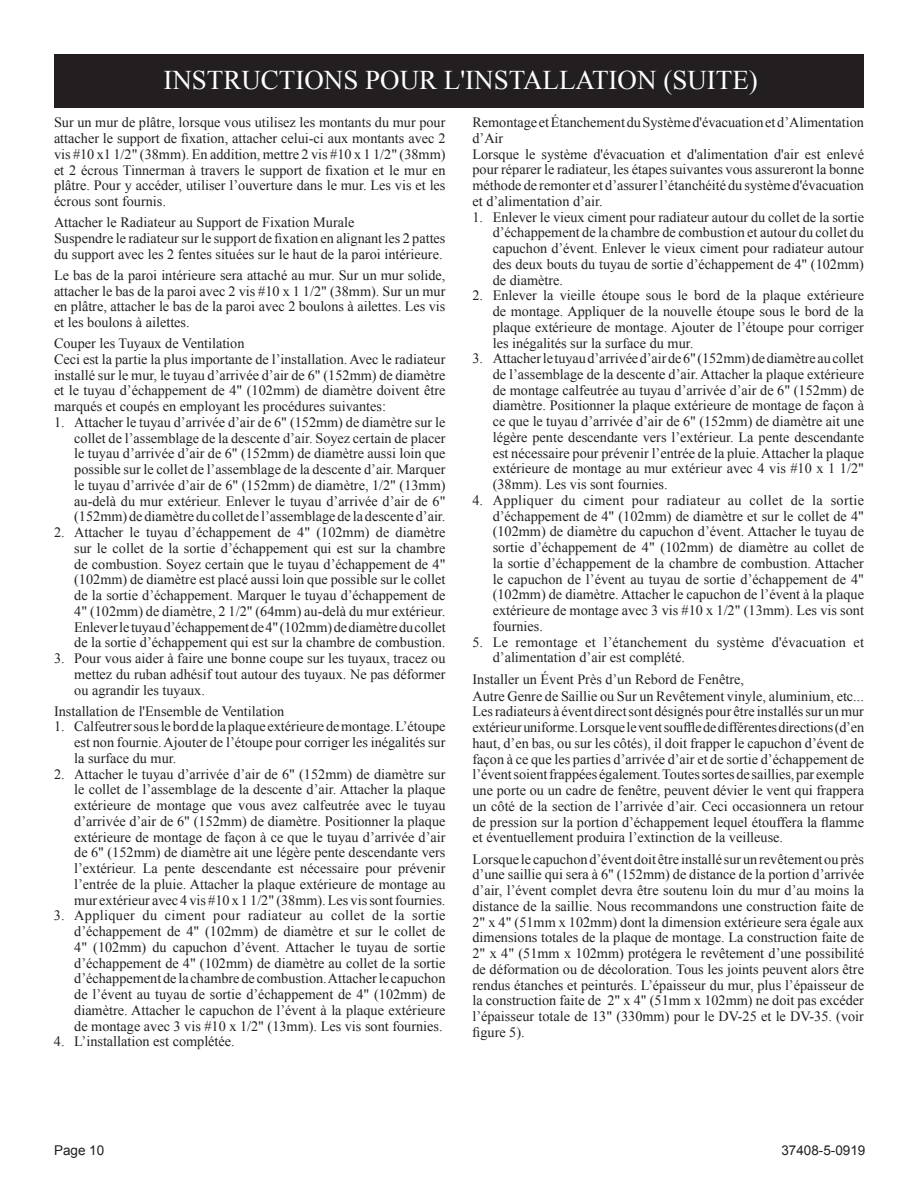
<style>
.page{position:relative;width:918px;height:1188px;background:#fff}
.page>*{position:absolute;margin:0;border:0;box-sizing:border-box;transform-origin:0 0}
.t1{font:27px "Times New Roman";color:#fff}
.t2{font:14.25px/15.8px "Times New Roman";color:#231f20;text-align:justify}
.t3{font:13.5px "Arial";color:#231f20}
</style>
<div class="page">
<div style="left:60px;top:60px;width:798px;height:42px;background:#231f20"></div>
<div style="left:54px;top:54px;width:810px;height:54px;border:12px solid #231f20"></div>
<h1 class="t1" style="left:163px;top:61px;width:596px">ins tructions pour l'ins tallation (suite)</h1>
<p class="t2" style="left:54px;top:114px;width:393px">Sur un mur de plâtre, lorsque vous utilisez les montants du mur pour attacher le support de fixation, attacher celui-ci aux montants avec 2 vis #10 x1 1/2" (38mm). En addition, mettre 2 vis #10 x 1 1/2" (38mm) et 2 écrous Tinnerman à travers le support de fixation et le mur en plâtre. Pour y accéder, utiliser l’ouverture dans le mur. Les vis et les écrous sont fournis.</p>
<p class="t2" style="left:54px;top:214px;width:393px;text-align:left">Attacher le Radiateur au Support de Fixation Murale<br>Suspendre le radiateur sur le support de fixation en alignant les 2 pattes du support avec les 2 fentes situées sur le haut de la paroi intérieure.</p>
<p class="t2" style="left:54px;top:267px;width:393px">Le bas de la paroi intérieure sera attaché au mur. Sur un mur solide, attacher le bas de la paroi avec 2 vis #10 x 1 1/2" (38mm). Sur un mur en plâtre, attacher le bas de la paroi avec 2 boulons à ailettes. Les vis et les boulons à ailettes.</p>
<p class="t2" style="left:54px;top:335px;width:393px;text-align:left">Couper les Tuyaux de Ventilation<br>Ceci est la partie la plus importante de l’installation. Avec le radiateur installé sur le mur, le tuyau d’arrivée d’air de 6" (152mm) de diamètre et le tuyau d’échappement de 4" (102mm) de diamètre doivent être marqués et coupés en employant les procédures suivantes:</p>
<p class="t2" style="left:74px;top:414px;width:373px;text-indent:-20px">1. Attacher le tuyau d’arrivée d’air de 6" (152mm) de diamètre sur le collet de l’assemblage de la descente d’air. Soyez certain de placer le tuyau d’arrivée d’air de 6" (152mm) de diamètre aussi loin que possible sur le collet de l’assemblage de la descente d’air. Marquer le tuyau d’arrivée d’air de 6" (152mm) de diamètre, 1/2" (13mm) au-delà du mur extérieur. Enlever le tuyau d’arrivée d’air de 6" (152mm) de diamètre du collet de l’assemblage de la descente d’air.</p>
<p class="t2" style="left:74px;top:524px;width:373px;text-indent:-20px">2. Attacher le tuyau d’échappement de 4" (102mm) de diamètre sur le collet de la sortie d’échappement qui est sur la chambre de combustion. Soyez certain que le tuyau d’échappement de 4" (102mm) de diamètre est placé aussi loin que possible sur le collet de la sortie d’échappement. Marquer le tuyau d’échappement de 4" (102mm) de diamètre, 2 1/2" (64mm) au-delà du mur extérieur.<br>Enlever le tuyau d’échappement de 4" (102mm) de diamètre du collet de la sortie d’échappement qui est sur la chambre de combustion.</p>
<p class="t2" style="left:74px;top:650px;width:373px;text-indent:-20px">3. Pour vous aider à faire une bonne coupe sur les tuyaux, tracez ou mettez du ruban adhésif tout autour des tuyaux. Ne pas déformer ou agrandir les tuyaux.</p>
<p class="t2" style="left:54px;top:703px;width:232px">Installation de l'Ensemble de Ventilation</p>
<p class="t2" style="left:74px;top:719px;width:373px;text-indent:-20px">1. C alfeutrer sous le bord de la plaque extérieure de montage. L’étoupe est non fournie. Ajouter de l’étoupe pour corriger les inégalités sur la surface du mur.</p>
<p class="t2" style="left:74px;top:766px;width:373px;text-indent:-20px">2. Attacher le tuyau d’arrivée d’air de 6" (152mm) de diamètre sur le collet de l’assemblage de la descente d’air. Attacher la plaque extérieure de montage que vous avez calfeutrée avec le tuyau d’arrivée d’air de 6" (152mm) de diamètre. Positionner la plaque extérieure de montage de façon à ce que le tuyau d’arrivée d’air de 6" (152mm) de diamètre ait une légère pente descendante vers l’extérieur. La pente descendante est nécessaire pour prévenir l’entrée de la pluie. Attacher la plaque extérieure de montage au mur extérieur avec 4 vis #10 x 1 1/2" (38mm). Les vis sont fournies.</p>
<p class="t2" style="left:74px;top:908px;width:373px;text-indent:-20px">3. Appliquer du ciment pour radiateur au collet de la sortie d’échappement de 4" (102mm) de diamètre et sur le collet de 4" (102mm) du capuchon d’évent. Attacher le tuyau de sortie d’échappement de 4" (102mm) de diamètre au collet de la sortie d’échappement de la chambre de combustion. Attacher le capuchon de l’évent au tuyau de sortie d’échappement de 4" (102mm) de diamètre. Attacher le capuchon de l’évent à la plaque extérieure de montage avec 3 vis #10 x 1/2" (13mm). Les vis sont fournies.</p>
<p class="t2" style="left:54px;top:1034px;width:182px">4. L’installation est complétée.</p>
<p class="t2" style="left:472px;top:114px;width:393px;text-align:left">Remontage et étanchement du Système d'évacuation et d’Alimentation d’Air<br>Lorsque le système d'évacuation et d'alimentation d'air est enlevé pour réparer le radiateur, les étapes suivantes vous assureront la bonne méthode de remonter et d’assurer l’étanchéité du système d'évacuation et d’alimentation d’air.</p>
<p class="t2" style="left:493px;top:209px;width:373px;text-indent:-20px">1. Enlever le vieux ciment pour radiateur autour du collet de la sortie d’échappement de la chambre de combustion et autour du collet du capuchon d’évent. Enlever le vieux ciment pour radiateur autour des deux bouts du tuyau de sortie d’échappement de 4" (102mm) de diamètre.</p>
<p class="t2" style="left:493px;top:287px;width:373px;text-indent:-20px">2. Enlever la vieille étoupe sous le bord de la plaque extérieure de montage. Appliquer de la nouvelle étoupe sous le bord de la plaque extérieure de montage. Ajouter de l’étoupe pour corriger les inégalités sur la surface du mur.</p>
<p class="t2" style="left:493px;top:350px;width:373px;text-indent:-20px">3. Attacher le tuyau d’arrivée d’air de 6" (152mm) de diamètre au collet de l’assemblage de la descente d’air. Attacher la plaque extérieure de montage calfeutrée au tuyau d’arrivée d’air de 6" (152mm) de diamètre. Positionner la plaque extérieure de montage de façon à ce que le tuyau d’arrivée d’air de 6" (152mm) de diamètre ait une légère pente descendante vers l’extérieur. La pente descendante est nécessaire pour prévenir l’entrée de la pluie. Attacher la plaque extérieure de montage au mur extérieur avec 4 vis #10 x 1 1/2" (38mm). Les vis sont fournies.</p>
<p class="t2" style="left:493px;top:492px;width:373px;text-indent:-20px">4. Appliquer du ciment pour radiateur au collet de la sortie d’échappement de 4" (102mm) de diamètre et sur le collet de 4" (102mm) de diamètre du capuchon d’évent. Attacher le tuyau de sortie d’échappement de 4" (102mm) de diamètre au collet de la sortie d’échappement de la chambre de combustion. Attacher le capuchon de l’évent au tuyau de sortie d’échappement de 4" (102mm) de diamètre. Attacher le capuchon de l’évent à la plaque extérieure de montage avec 3 vis #10 x 1/2" (13mm). Les vis sont fournies.</p>
<p class="t2" style="left:493px;top:634px;width:373px;text-indent:-20px">5. Le remontage et l’étanchement du système d'évacuation et d’alimentation d’air est complété.</p>
<p class="t2" style="left:472px;top:670px;width:393px;line-height:17.1px">Installer un évent Près d’un Rebord de Fenêtre,<br>Autre Genre de Saillie ou Sur un Revêtement vinyle, aluminium, etc...</p>
<p class="t2" style="left:472px;top:704px;width:393px">Les radiateurs à évent direct sont désignés pour être installés sur un mur extérieur uniforme. Lorsque le vent souffle de différentes directions (d’en haut, d’en bas, ou sur les côtés), il doit frapper le capuchon d’évent de façon à ce que les parties d’arrivée d’air et de sortie d’échappement de l’évent soient frappées également. Toutes sortes de saillies, par exemple une porte ou un cadre de fenêtre, peuvent dévier le vent qui frappera un côté de la section de l’arrivée d’air. Ceci occasionnera un retour de pression sur la portion d’échappement lequel étouffera la flamme et éventuellement produira l’extinction de la veilleuse.</p>
<p class="t2" style="left:472px;top:851px;width:393px">Lorsque le capuchon d’évent doit être installé sur un revêtement ou près d’une saillie qui sera à 6" (152mm) de distance de la portion d’arrivée d’air, l’évent complet devra être soutenu loin du mur d’au moins la distance de la saillie. Nous recommandons une construction faite de 2" x 4" (51mm x 102mm) dont la dimension extérieure sera égale aux dimensions totales de la plaque de montage. La construction faite de 2" x 4" (51mm x 102mm) protégera le revêtement d’une possibilité de déformation ou de décoloration. Tous les joints peuvent alors être rendus étanches et peinturés. L’épaisseur du mur, plus l’épaisseur de la construction faite de 2" x 4" (51mm x 102mm) ne doit pas excéder l’épaisseur totale de 13" (330mm) pour le DV-25 et le DV-35. (voir figure 5).</p>
<p class="t3" style="left:54px;top:1142px;width:52px">Page 10</p>
<p class="t3" style="left:781px;top:1142px;width:86px">37408-5-0919</p>
</div>
